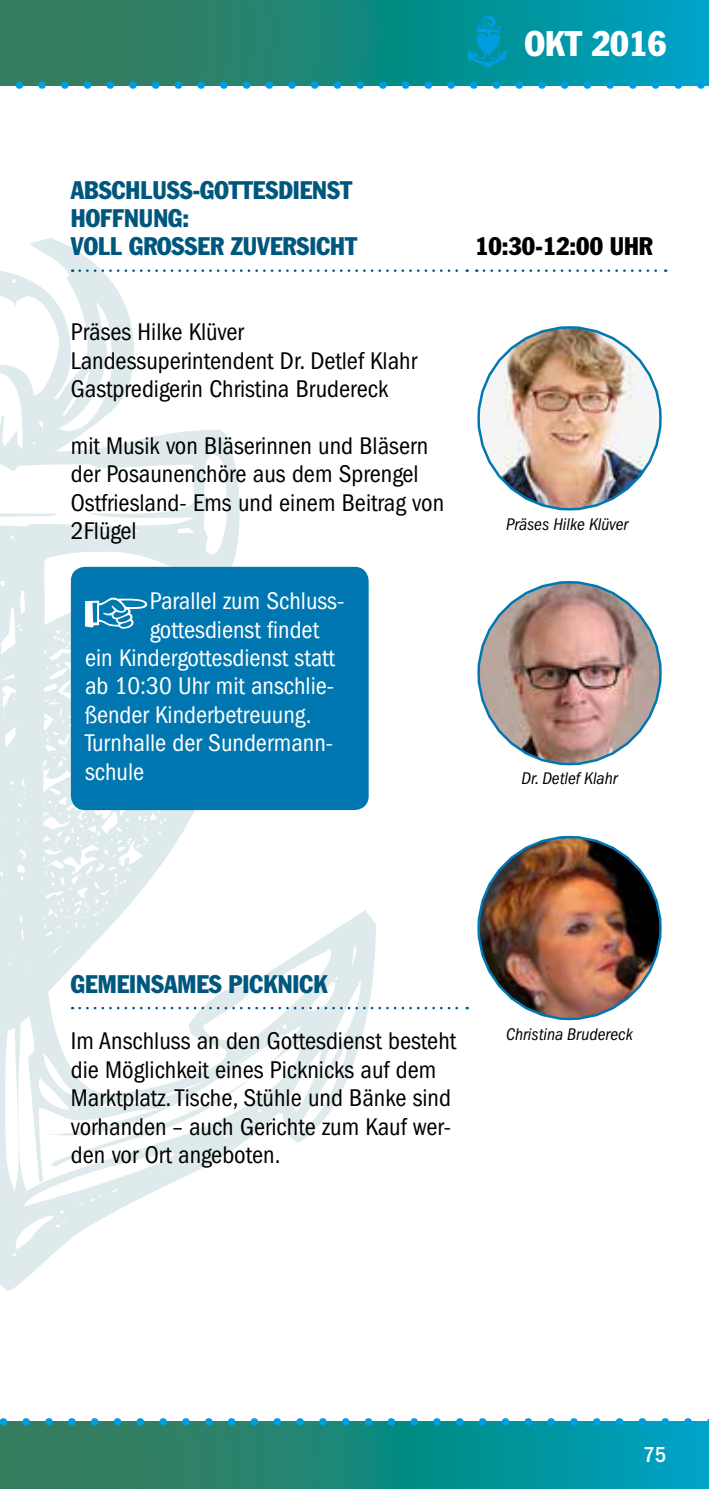
<style>
.page{position:relative;width:709px;height:1489px;background:#fff}
.page>*{position:absolute;margin:0;border:0;box-sizing:border-box;transform-origin:0 0}
.t1{font:condensed 35px "Franklin Gothic";color:#fff}
.t2{font:condensed 25px/28.2px "Franklin Gothic LT";color:#000}
.t3{font:condensed 25px "Franklin Gothic LT";color:#fff}
.t4{font:condensed 25px/28.2px "Franklin Gothic";color:#00577d}
.t5{font:condensed 25px "Franklin Gothic";color:#000}
.t6{font:500 condensed 22.5px "Franklin Gothic LT";color:#fff}
.t7{font:italic condensed 17.5px "ITC Franklin Gothic Std";color:#000}
</style>
<div class="page">
<svg style="left:0;top:238px;width:376px;height:1052px"></svg>
<svg style="left:0;top:1425px;width:709px;height:63px;background:#168a83"></svg>
<svg style="left:0;top:1418px;width:709px;height:7px"></svg>
<svg style="left:0;top:0;width:709px;height:81px;background:#178b84"></svg>
<svg style="left:0;top:81px;width:709px;height:8px"></svg>
<svg style="left:484px;top:269px;width:182px;height:3px"></svg>
<svg style="left:80px;top:269px;width:387px;height:3px"></svg>
<svg style="left:80px;top:1006px;width:387px;height:3px"></svg>
<svg style="left:468px;top:16px;width:39px;height:52px;background:#0096b2"></svg>
<img style="left:478px;top:327px;width:182px;height:182px;border-radius:91px">
<img style="left:478px;top:582px;width:182px;height:182px;border-radius:91px">
<img style="left:478px;top:837px;width:182px;height:181px;border-radius:91px">
<div style="left:71px;top:567px;width:298px;height:243px;background:#0077b1;border-radius:14px"></div>
<h1 class="t1" style="left:525px;top:22px;width:143px">OKT 2016</h1>
<p class="t4" style="left:71px;top:175px;width:274px">ABSCHLUSS-GOTTESDIENST<br>HOFFNUNG:<br>VOLL GROSSER ZUVERSICHT</p>
<p class="t2" style="left:71px;top:318px;width:348px">Präses Hilke Klüver<br>Landessuperintendent Dr. Detlef Klahr<br>Gastpredigerin Christina Brudereck</p>
<p class="t2" style="left:71px;top:431px;width:375px">mit Musik von Bläserinnen und Bläsern der Posaunenchöre aus dem Sprengel<br>Ostfriesland- Ems und einem Beitrag von<br>2Flügel</p>
<p class="t3" style="left:150px;top:587px;width:196px">Parallel zum Schluss-</p>
<p class="t3" style="left:150px;top:615px;width:171px">gottesdienst findet</p>
<p class="t3" style="left:85px;top:643px;width:251px">ein Kindergottesdienst statt</p>
<p class="t3" style="left:85px;top:672px;width:250px">ab 10:30 Uhr mit anschlie-</p>
<p class="t3" style="left:85px;top:700px;width:228px">ßender Kinderbetreuung.</p>
<p class="t3" style="left:85px;top:728px;width:249px">Turnhalle der Sundermann-</p>
<p class="t3" style="left:85px;top:757px;width:61px">schule</p>
<p class="t5" style="left:475px;top:231px;width:179px">10:30-12:00 UHR</p>
<p class="t7" style="left:506px;top:514px;width:124px">Präses Hilke Klüver</p>
<p class="t7" style="left:521px;top:768px;width:97px">Dr. Detlef Klahr</p>
<p class="t4" style="left:71px;top:969px;width:256px">GEMEINSAMES PICKNICK</p>
<p class="t2" style="left:71px;top:1027px;width:387px">Im Anschluss an den Gottesdienst besteht die Möglichkeit eines Picknicks auf dem Marktplatz. Tische, Stühle und Bänke sind vorhanden – auch Gerichte zum Kauf wer&shy;den vor Ort angeboten.</p>
<p class="t7" style="left:506px;top:1024px;width:128px">Christina Brudereck</p>
<p class="t6" style="left:643px;top:1441px;width:24px">75</p>
</div>
